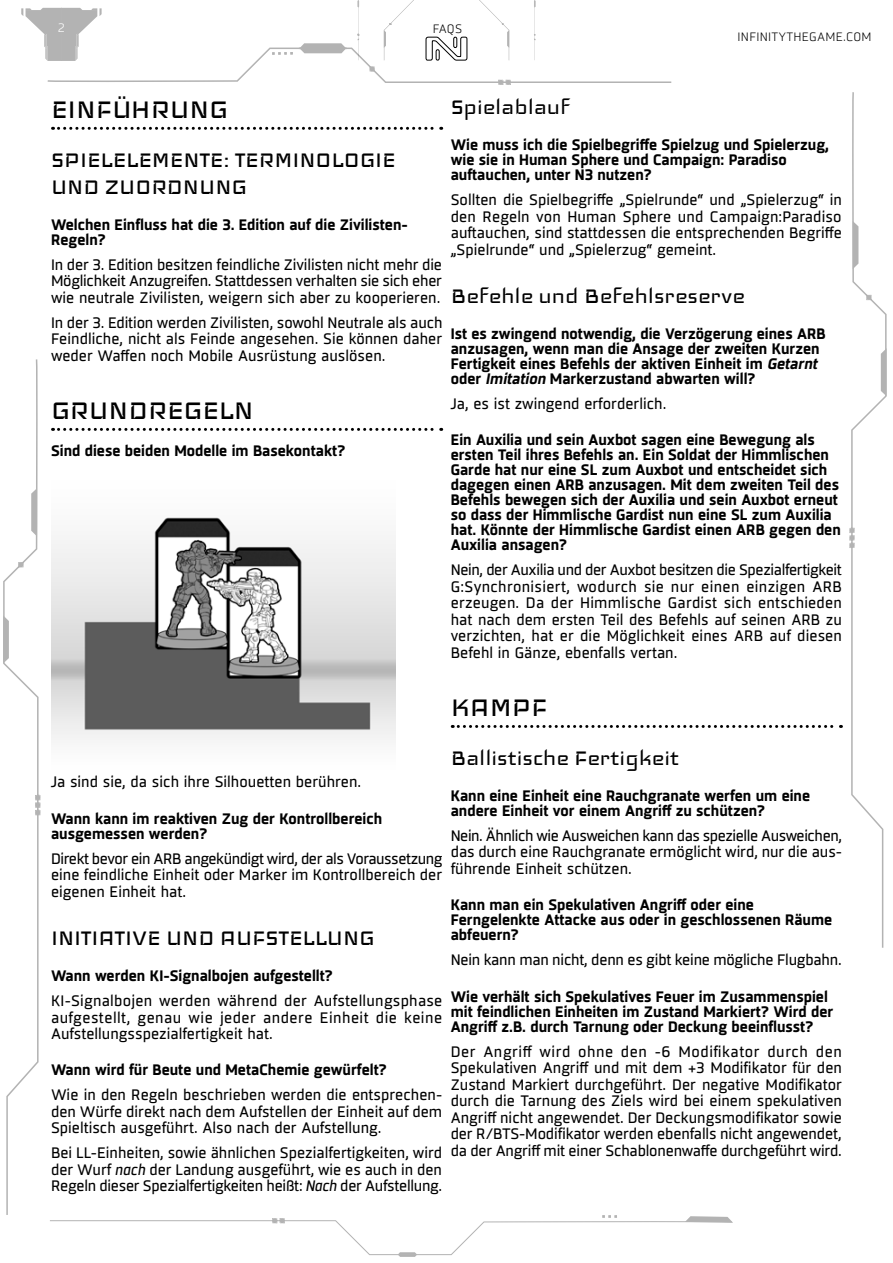
<style>
.page{position:relative;width:893px;height:1263px;background:#fff}
.page>*{position:absolute;margin:0;border:0;box-sizing:border-box;transform-origin:0 0}
.t1{font:33px "Iceland";color:#000}
.t2{font:27px/27px "Iceland";color:#000}
.t3{font:15px/16.5px "Sisco";color:#000;text-align:justify}
.t4{font:700 15px/15px "Sisco";color:#000}
.t5{font:300 12px "Sisco";letter-spacing:.02em;color:#000}
.t6{font:300 12px "Sisco";color:#fff}
.s1{font-style:italic}
</style>
<div class="page">
<svg style="left:849px;top:92px;width:38px;height:856px"></svg>
<svg style="left:3px;top:359px;width:37px;height:856px"></svg>
<svg style="left:21px;top:0;width:650px;height:85px"></svg>
<svg style="left:50px;top:1215px;width:683px;height:42px"></svg>
<svg style="left:53px;top:127px;width:389px;height:3px"></svg>
<svg style="left:53px;top:428px;width:389px;height:3px"></svg>
<img style="left:51px;top:517px;width:344px;height:223px">
<svg style="left:452px;top:725px;width:389px;height:3px"></svg>
<p class="t6" style="left:58px;top:20px;width:9px">2</p>
<p class="t5" style="left:433px;top:21px;width:31px">FAQS</p>
<p class="t5" style="left:738px;top:29px;width:135px">INFINITYTHEGAME.COM</p>
<h1 class="t1" style="left:51px;top:94px;width:179px">EINFÜHRUNG</h1>
<h2 class="t2" style="left:51px;top:146px;width:346px">SPIELELEMENTE: TERMINOLOGIE<br>UND ZUORDNUNG</h2>
<p class="t4" style="left:51px;top:218px;width:358px">Welchen Einfluss hat die 3. Edition auf die Zivilisten-<br>Regeln?</p>
<p class="t3" style="left:51px;top:257px;width:393px">In der 3. Edition besitzen feindliche Zivilisten nicht mehr die Möglichkeit Anzugreifen. Stattdessen verhalten sie sich eher wie neutrale Zivilisten, weigern sich aber zu kooperieren.</p>
<p class="t3" style="left:51px;top:315px;width:393px">In der 3. Edition werden Zivilisten, sowohl Neutrale als auch Feindliche, nicht als Feinde angesehen. Sie können daher weder Waffen noch Mobile Ausrüstung auslösen.</p>
<h1 class="t1" style="left:51px;top:395px;width:204px">GRUNDREGELN</h1>
<p class="t4" style="left:51px;top:443px;width:296px">Sind diese beiden Modelle im Basekontakt?</p>
<h2 class="t2" style="left:451px;top:93px;width:121px">Spielablauf</h2>
<p class="t4" style="left:451px;top:138px;width:380px">Wie muss ich die Spielbegriffe Spielzug und Spielerzug, wie sie in Human Sphere und Campaign: Paradiso auftauchen, unter N3 nutzen?</p>
<p class="t3" style="left:451px;top:192px;width:393px">Sollten die Spielbegriffe „Spielrunde“ und „Spielerzug“ in den Regeln von Human Sphere und Campaign:Paradiso auftauchen, sind stattdessen die entsprechenden Begriffe „Spielrunde“ und „Spielerzug“ gemeint.</p>
<h2 class="t2" style="left:451px;top:282px;width:296px">Befehle und Befehlsreserve</h2>
<p class="t4" style="left:451px;top:327px;width:377px">Ist es zwingend notwendig, die Verzögerung eines ARB anzusagen, wenn man die Ansage der zweiten Kurzen Fertigkeit eines Befehls der aktiven Einheit im <span class="s1">Getarnt </span>oder <span class="s1">Imitation</span> Markerzustand abwarten will?</p>
<p class="t3" style="left:451px;top:396px;width:217px">Ja, es ist zwingend erforderlich.</p>
<p class="t4" style="left:451px;top:433px;width:392px">Ein Auxilia und sein Auxbot sagen eine Bewegung als ersten Teil ihres Befehls an. Ein Soldat der Himmlischen Garde hat nur eine SL zum Auxbot und entscheidet sich dagegen einen ARB anzusagen. Mit dem zweiten Teil des Befehls bewegen sich der Auxilia und sein Auxbot erneut so dass der Himmlische Gardist nun eine SL zum Auxilia hat. Könnte der Himmlische Gardist einen ARB gegen den Auxilia ansagen?</p>
<p class="t3" style="left:451px;top:562px;width:393px">Nein, der Auxilia und der Auxbot besitzen die Spezialfertigkeit G:Synchronisiert, wodurch sie nur einen einzigen ARB erzeugen. Da der Himmlische Gardist sich entschieden hat nach dem ersten Teil des Befehls auf seinen ARB zu verzichten, hat er die Möglichkeit eines ARB auf diesen Befehl in Gänze, ebenfalls vertan.</p>
<p class="t3" style="left:51px;top:774px;width:312px">Ja sind sie, da sich ihre Silhouetten berühren.</p>
<p class="t4" style="left:51px;top:811px;width:333px">Wann kann im reaktiven Zug der Kontrollbereich ausgemessen werden?</p>
<p class="t3" style="left:51px;top:850px;width:393px">Direkt bevor ein ARB angekündigt wird, der als Voraussetzung eine feindliche Einheit oder Marker im Kontrollbereich der eigenen Einheit hat.</p>
<h2 class="t2" style="left:51px;top:924px;width:325px">INITIATIVE UND AUFSTELLUNG</h2>
<p class="t4" style="left:51px;top:969px;width:283px">Wann werden KI-Signalbojen aufgestellt?</p>
<p class="t3" style="left:51px;top:993px;width:393px">KI-Signalbojen werden während der Aufstellungsphase aufgestellt, genau wie jeder andere Einheit die keine Aufstellungsspezialfertigkeit hat.</p>
<p class="t4" style="left:51px;top:1063px;width:337px">Wann wird für Beute und MetaChemie gewürfelt?</p>
<p class="t3" style="left:51px;top:1087px;width:393px">Wie in den Regeln beschrieben werden die entsprechen&shy;den Würfe direkt nach dem Aufstellen der Einheit auf dem Spieltisch ausgeführt. Also nach der Aufstellung.</p>
<p class="t3" style="left:51px;top:1145px;width:393px">Bei LL-Einheiten, sowie ähnlichen Spezialfertigkeiten, wird der Wurf <span class="s1">nach</span> der Landung ausgeführt, wie es auch in den Regeln dieser Spezialfertigkeiten heißt: <span class="s1">Nach</span> der Aufstellung.</p>
<h1 class="t1" style="left:451px;top:692px;width:98px">KAMPF</h1>
<h2 class="t2" style="left:451px;top:744px;width:230px">Ballistische Fertigkeit</h2>
<p class="t4" style="left:451px;top:789px;width:361px">Kann eine Einheit eine Rauchgranate werfen um eine andere Einheit vor einem Angriff zu schützen?</p>
<p class="t3" style="left:451px;top:828px;width:393px">Nein. Ähnlich wie Ausweichen kann das spezielle Ausweichen, das durch eine Rauchgranate ermöglicht wird, nur die aus&shy;führende Einheit schützen.</p>
<p class="t4" style="left:451px;top:898px;width:383px">Kann man ein Spekulativen Angriff oder eine<br>Ferngelenkte Attacke aus oder in geschlossenen Räume abfeuern?</p>
<p class="t3" style="left:451px;top:952px;width:392px">Nein kann man nicht, denn es gibt keine mögliche Flugbahn.</p>
<p class="t4" style="left:451px;top:989px;width:384px">Wie verhält sich Spekulatives Feuer im Zusammenspiel mit feindlichen Einheiten im Zustand Markiert? Wird der<br>Angriff z.B. durch Tarnung oder Deckung beeinflusst?</p>
<p class="t3" style="left:451px;top:1043px;width:393px">Der Angriff wird ohne den -6 Modifikator durch den Spekulativen Angriff und mit dem +3 Modifikator für den Zustand Markiert durchgeführt. Der negative Modifikator durch die Tarnung des Ziels wird bei einem spekulativen Angriff nicht angewendet. Der Deckungsmodifikator sowie der R/BTS-Modifikator werden ebenfalls nicht angewendet, da der Angriff mit einer Schablonenwaffe durchgeführt wird.</p>
</div>
